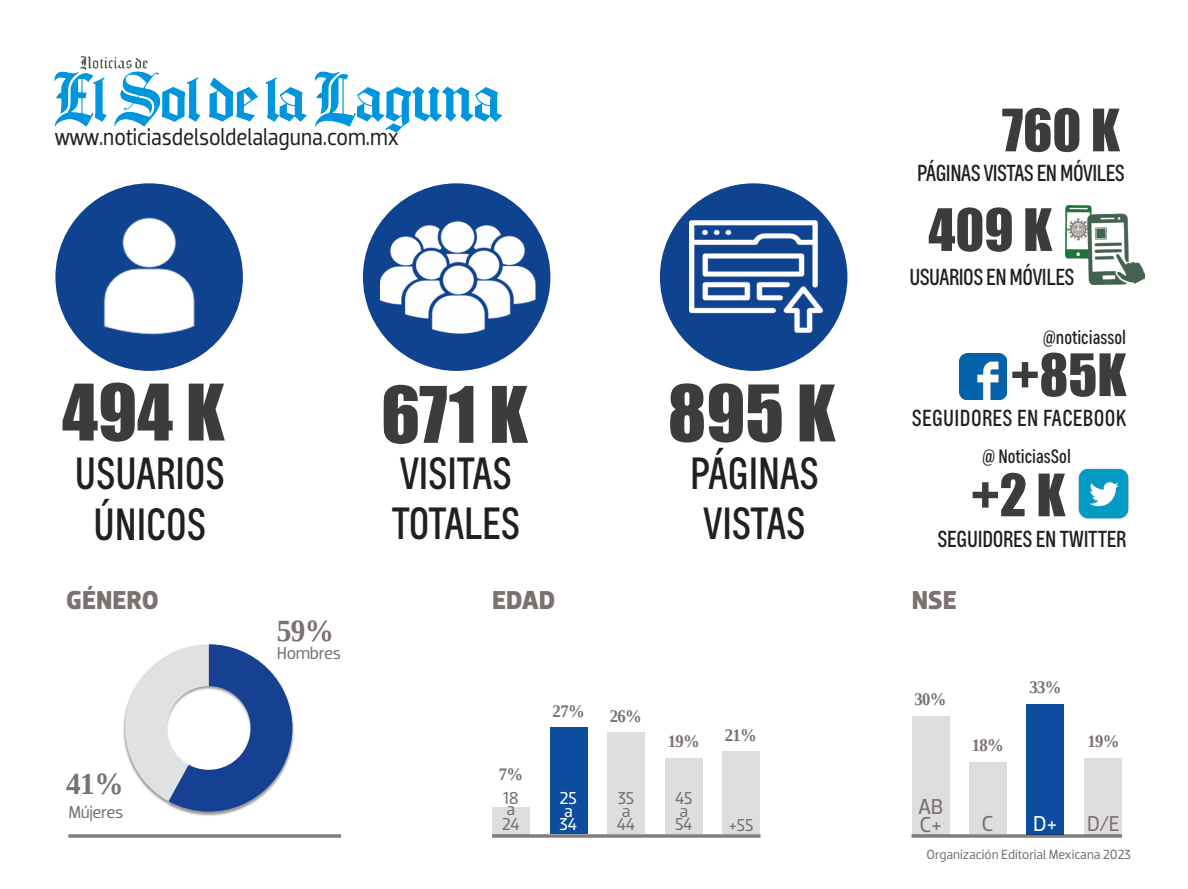
<style>
.page{position:relative;width:1188px;height:889px;background:#fff}
.page>*{position:absolute;margin:0;border:0;box-sizing:border-box;transform-origin:0 0}
.t1{font:72px "Impact";color:#3c3c3c}
.t2{font:54px "Impact";color:#3c3c3c}
.t3{font:condensed 42px/50.4px "Louis";color:#231f20;text-align:center}
.t4{font:700 30.75px "Tinos";color:#7a7170;scale:.95 1}
.t5{font:700 26.4px "Dobra";color:#7a7170}
.t6{font:24px "Dobra";color:#231f20;scale:.9 1}
.t7{font:21.9px "Dobra";color:#7a7170}
.t8{font:21.9px "Dobra";color:#7a7170;scale:.95 1}
.t9{font:21.9px "Dobra";color:#fff}
.t10{font:condensed 21.6px "Louis";letter-spacing:-.02em;color:#231f20}
.t11{font:condensed 21.6px "Louis";letter-spacing:.02em;color:#231f20}
.t12{font:condensed 18px "Louis";color:#231f20}
.t13{font:17.55px/13.2px "Dobra";letter-spacing:-.02em;color:#7a7170}
.t14{font:700 17.55px "Tinos";letter-spacing:-.04em;color:#7a7170;scale:.95 1}
.t15{font:17.55px/13.2px "Dobra";color:#fff}
.t16{font:13.5px "Dobra";color:#7a7170}
</style>
<div class="page">
<div style="left:55px;top:183px;width:188px;height:188px;background:#0f4390;border-radius:50%"></div>
<div style="left:363px;top:183px;width:187px;height:188px;background:#0f4390;border-radius:50%"></div>
<div style="left:660px;top:183px;width:187px;height:188px;background:#0f4390;border-radius:50%"></div>
<img style="left:103px;top:217px;width:92px;height:118px">
<img style="left:381px;top:221px;width:154px;height:112px">
<img style="left:690px;top:221px;width:132px;height:112px">
<div style="left:912px;top:715px;width:37px;height:119px;background:#dedede"></div>
<div style="left:1026px;top:703px;width:38px;height:131px;background:#0d4d9f"></div>
<div style="left:1084px;top:758px;width:38px;height:76px;background:#dedede"></div>
<div style="left:492px;top:807px;width:38px;height:27px;background:#dedede"></div>
<div style="left:607px;top:732px;width:38px;height:102px;background:#dedede"></div>
<div style="left:665px;top:758px;width:38px;height:76px;background:#dedede"></div>
<svg style="left:123px;top:644px;width:171px;height:172px"></svg>
<hr style="left:68px;top:835px;width:273px;height:1px;background:#231f20">
<hr style="left:68px;top:836px;width:273px;height:1px;background:#231f20">
<hr style="left:492px;top:835px;width:269px;height:1px;background:#231f20">
<hr style="left:492px;top:836px;width:269px;height:1px;background:#231f20">
<div style="left:550px;top:727px;width:38px;height:107px;background:#0d4d9f"></div>
<div style="left:722px;top:751px;width:38px;height:83px;background:#dedede"></div>
<div style="left:969px;top:762px;width:38px;height:72px;background:#dedede"></div>
<hr style="left:912px;top:835px;width:210px;height:1px;background:#231f20">
<hr style="left:912px;top:836px;width:210px;height:1px;background:#231f20">
<img style="left:54px;top:56px;width:449px;height:77px">
<img style="left:960px;top:353px;width:46px;height:46px">
<img style="left:1078px;top:468px;width:51px;height:51px">
<img style="left:1065px;top:206px;width:79px;height:79px">
<p class="t6" style="left:55px;top:123px;width:384px">www.noticiasdelsoldelalaguna.com.mx</p>
<p class="t1" style="left:62px;top:356px;width:164px">494 K</p>
<p class="t1" style="left:381px;top:359px;width:148px">671 K</p>
<p class="t1" style="left:668px;top:357px;width:169px">895 K</p>
<p class="t3" style="left:75px;top:449px;width:151px">USUARIOS<br>ÚNICOS</p>
<p class="t3" style="left:392px;top:448px;width:130px;text-align:left">VISITAS<br>TOTALES</p>
<p class="t3" style="left:690px;top:448px;width:130px">PÁGINAS</p>
<p class="t3" style="left:704px;top:498px;width:103px">VISTAS</p>
<p class="t5" style="left:66px;top:585px;width:94px">GÉNERO</p>
<p class="t4" style="left:66px;top:763px;width:62px">41%</p>
<p class="t13" style="left:68px;top:805px;width:57px">Mújeres</p>
<p class="t4" style="left:277px;top:610px;width:62px">59%</p>
<p class="t13" style="left:277px;top:647px;width:66px">Hombres</p>
<p class="t5" style="left:492px;top:585px;width:65px">EDAD</p>
<p class="t14" style="left:499px;top:762px;width:27px">7%</p>
<p class="t13" style="left:503px;top:791px;width:17px">18</p>
<p class="t13" style="left:507px;top:802px;width:10px">a</p>
<p class="t13" style="left:502px;top:818px;width:19px">24</p>
<p class="t14" style="left:553px;top:699px;width:35px">27%</p>
<p class="t14" style="left:610px;top:704px;width:35px">26%</p>
<p class="t15" style="left:560px;top:791px;width:18px">25 a</p>
<p class="t15" style="left:560px;top:818px;width:19px">34</p>
<p class="t13" style="left:618px;top:791px;width:18px">35 a</p>
<p class="t13" style="left:617px;top:818px;width:20px">44</p>
<p class="t14" style="left:668px;top:729px;width:35px">19%</p>
<p class="t13" style="left:675px;top:791px;width:19px">45 a</p>
<p class="t13" style="left:675px;top:818px;width:19px">54</p>
<p class="t14" style="left:725px;top:723px;width:35px">21%</p>
<p class="t13" style="left:728px;top:818px;width:27px">+55</p>
<p class="t2" style="left:1002px;top:88px;width:119px">760 K</p>
<p class="t10" style="left:917px;top:159px;width:209px">PÁGINAS VISTAS EN MÓVILES</p>
<p class="t2" style="left:928px;top:188px;width:125px">409 K</p>
<p class="t10" style="left:909px;top:263px;width:167px">USUARIOS EN MÓVILES</p>
<p class="t12" style="left:1043px;top:325px;width:85px">@noticiassol</p>
<p class="t2" style="left:1011px;top:333px;width:117px">+85K</p>
<p class="t11" style="left:912px;top:404px;width:216px">SEGUIDORES EN FACEBOOK</p>
<p class="t12" style="left:982px;top:444px;width:90px">@ NoticiasSol</p>
<p class="t2" style="left:971px;top:453px;width:96px">+2 K</p>
<p class="t10" style="left:938px;top:525px;width:190px">SEGUIDORES EN TWITTER</p>
<p class="t5" style="left:912px;top:585px;width:47px">NSE</p>
<p class="t14" style="left:914px;top:687px;width:35px">30%</p>
<p class="t7" style="left:918px;top:794px;width:27px">AB</p>
<p class="t7" style="left:919px;top:812px;width:24px">C+</p>
<p class="t14" style="left:972px;top:733px;width:35px">18%</p>
<p class="t7" style="left:982px;top:811px;width:14px">C</p>
<p class="t14" style="left:1029px;top:675px;width:35px">33%</p>
<p class="t9" style="left:1033px;top:811px;width:26px">D+</p>
<p class="t14" style="left:1087px;top:729px;width:35px">19%</p>
<p class="t8" style="left:1087px;top:811px;width:35px">D/E</p>
<p class="t16" style="left:927px;top:846px;width:206px">Organización Editorial Mexicana 2023</p>
</div>
